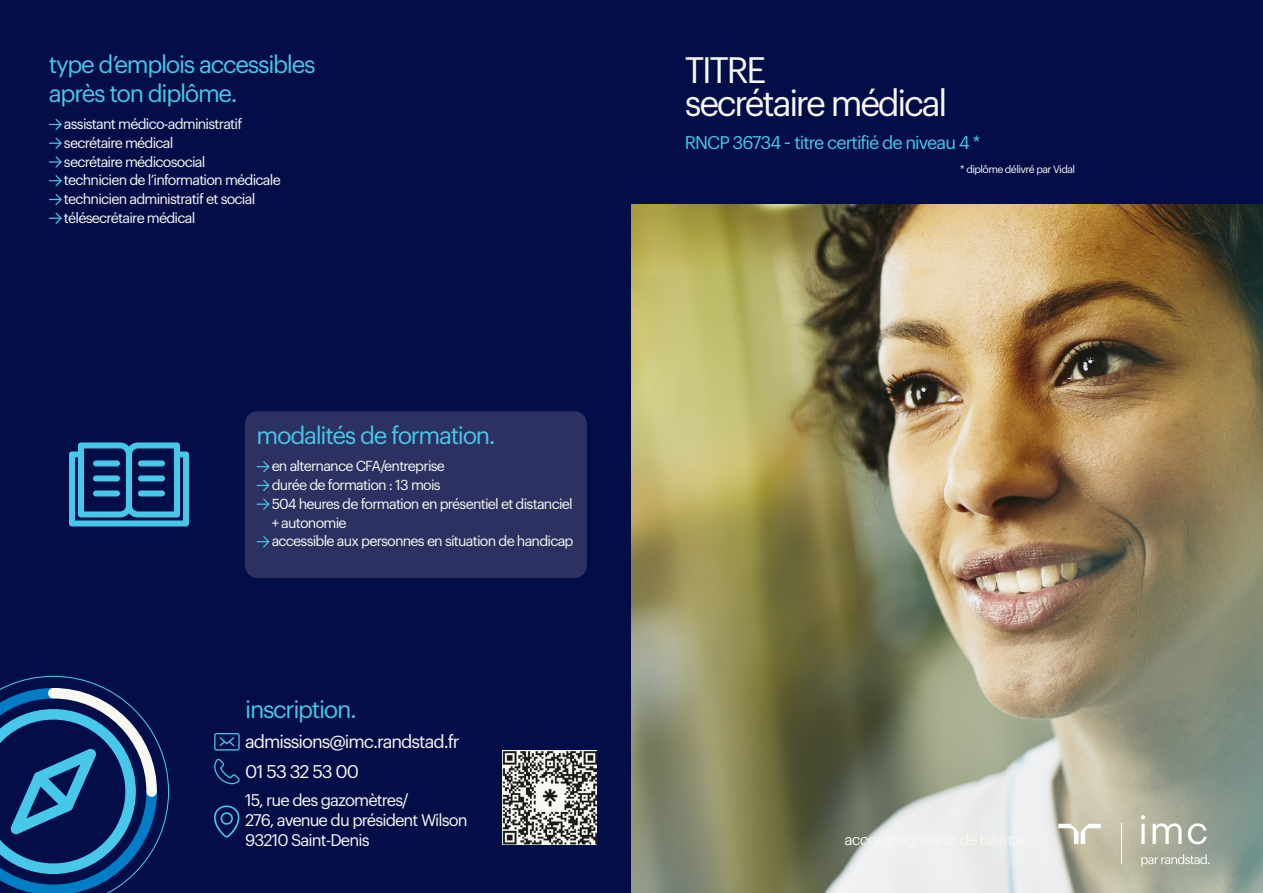
<style>
.page{position:relative;width:1263px;height:893px;background:#030e49}
.page>*{position:absolute;margin:0;border:0;box-sizing:border-box;transform-origin:0 0}
.t1{font:36px/33px "Graphik LCG";letter-spacing:-.065em;color:#f8f8f3}
.t2{font:24px/28.8px "Graphik LCG";letter-spacing:-.055em;color:#47c7ea}
.t3{font:18px "Graphik LCG";letter-spacing:-.055em;color:#f8f8f3}
.t4{font:18px "Graphik LCG";letter-spacing:-.055em;color:#47c7ea}
.t5{font:16.5px/19.8px "Graphik LCG";letter-spacing:-.055em;color:#f8f8f3}
.t6{font:14.25px/18.8px "Graphik LCG";letter-spacing:-.055em;color:#f8f8f3}
.t7{font:10.5px "Graphik LCG";letter-spacing:-.055em;color:#f8f8f3}
.s1{font-family:"Tahoma"}
</style>
<div class="page">
<img style="left:631px;top:205px;width:632px;height:688px">
<svg style="left:845px;top:833px;width:180px;height:15px;background:#e2e4e1"></svg>
<svg style="left:49px;top:119px;width:13px;height:11px"></svg>
<svg style="left:49px;top:138px;width:13px;height:11px"></svg>
<svg style="left:49px;top:156px;width:13px;height:12px"></svg>
<svg style="left:49px;top:175px;width:13px;height:11px"></svg>
<svg style="left:49px;top:194px;width:13px;height:11px"></svg>
<svg style="left:49px;top:213px;width:13px;height:11px"></svg>
<img style="left:502px;top:750px;width:95px;height:95px">
<svg style="left:1058px;top:824px;width:43px;height:20px"></svg>
<hr style="left:1121px;top:824px;width:1px;height:40px;background:#fff">
<svg style="left:1141px;top:854px;width:68px;height:12px"></svg>
<svg style="left:1141px;top:815px;width:4px;height:4px"></svg>
<svg style="left:1141px;top:824px;width:4px;height:20px"></svg>
<svg style="left:1152px;top:823px;width:29px;height:21px"></svg>
<svg style="left:1188px;top:823px;width:18px;height:21px"></svg>
<div style="left:245px;top:411px;width:342px;height:167px;background:#2c3161;border-radius:13px"></div>
<svg style="left:257px;top:461px;width:12px;height:11px"></svg>
<svg style="left:257px;top:480px;width:12px;height:11px"></svg>
<svg style="left:257px;top:499px;width:12px;height:11px"></svg>
<svg style="left:257px;top:536px;width:12px;height:11px"></svg>
<svg style="left:69px;top:442px;width:120px;height:84px"></svg>
<div style="left:93px;top:460px;width:27px;height:6px;background:#47c7ea;border-radius:3px"></div>
<div style="left:93px;top:475px;width:27px;height:6px;background:#47c7ea;border-radius:3px"></div>
<div style="left:93px;top:490px;width:27px;height:6px;background:#47c7ea;border-radius:3px"></div>
<div style="left:138px;top:460px;width:27px;height:6px;background:#47c7ea;border-radius:3px"></div>
<div style="left:138px;top:475px;width:27px;height:6px;background:#47c7ea;border-radius:3px"></div>
<div style="left:138px;top:490px;width:27px;height:6px;background:#47c7ea;border-radius:3px"></div>
<svg style="left:214px;top:733px;width:26px;height:17px"></svg>
<svg style="left:214px;top:758px;width:26px;height:27px"></svg>
<svg style="left:214px;top:805px;width:26px;height:32px"></svg>
<svg style="left:0;top:676px;width:169px;height:217px"></svg>
<p class="t2" style="left:49px;top:48px;width:268px">type d’emplois accessibles après ton diplôme.</p>
<p class="t6" style="left:64px;top:113px;width:180px">assistant médico-administratif</p>
<p class="t6" style="left:64px;top:132px;width:111px">secrétaire médical</p>
<p class="t6" style="left:64px;top:151px;width:143px">secrétaire médicosocial</p>
<p class="t6" style="left:64px;top:170px;width:218px">technicien de l’information médicale</p>
<p class="t6" style="left:64px;top:188px;width:193px">technicien administratif et social</p>
<p class="t6" style="left:64px;top:207px;width:133px">télésecrétaire médical</p>
<p class="t2" style="left:257px;top:419px;width:241px">modalités de formation.</p>
<p class="t6" style="left:272px;top:455px;width:175px">en alternance CFA/entreprise</p>
<p class="t6" style="left:272px;top:474px;width:171px">durée de formation : 13 mois</p>
<p class="t6" style="left:272px;top:493px;width:303px">504 heures de formation en présentiel et distanciel + autonomie</p>
<p class="t6" style="left:272px;top:530px;width:303px">accessible aux personnes en situation de handicap</p>
<p class="t2" style="left:245px;top:693px;width:113px">inscription.</p>
<p class="t3" style="left:245px;top:728px;width:216px">admissions@imc.randstad.fr</p>
<p class="t3" style="left:245px;top:758px;width:115px">01 53 32 53 00</p>
<p class="t5" style="left:245px;top:789px;width:224px">15, rue des gazomètres/<br>276, avenue du président Wilson<br>93210 Saint-Denis</p>
<p class="t1" style="left:685px;top:50px;width:264px">TITRE<br>secrétaire médical</p>
<p class="t4" style="left:685px;top:129px;width:297px">RNCP 36734 <span class="s1">-</span> titre certifié de niveau 4 *</p>
<p class="t7" style="left:960px;top:161px;width:116px">* diplôme délivré par Vidal</p>
</div>
